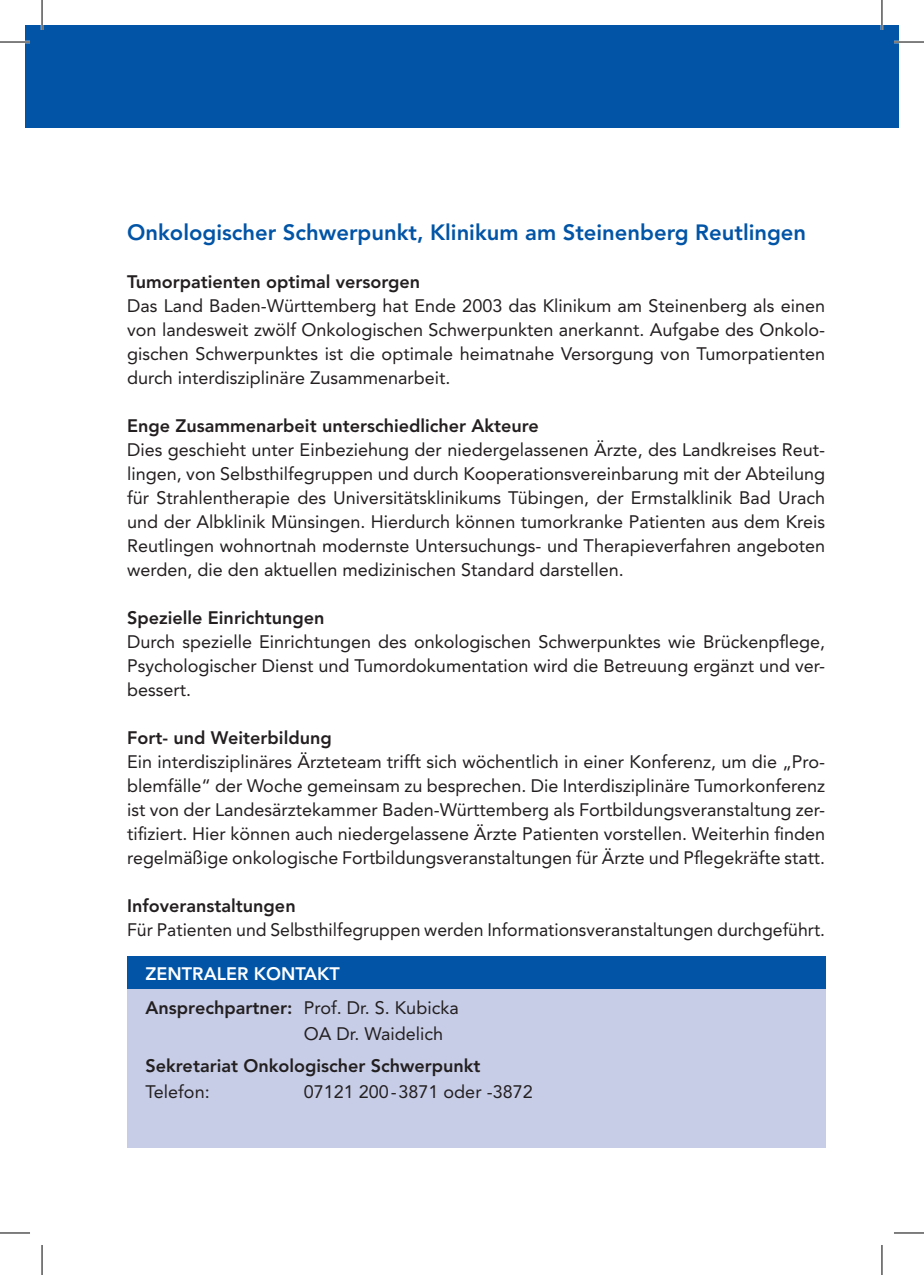
<style>
.page{position:relative;width:924px;height:1275px;background:#fff}
.page>*{position:absolute;margin:0;border:0;box-sizing:border-box;transform-origin:0 0}
.t1{font:800 22px "Avenir LT Std";color:#0154a6}
.t2{font:18px/24px "Avenir LT Std";color:#231f20;text-align:justify}
.t3{font:800 18px "Avenir LT Std";color:#231f20}
.s1{font-weight:800;color:#fff}
.s2{font-weight:800}
</style>
<div class="page">
<div style="left:25px;top:25px;width:873px;height:102px;background:#0154a6"></div>
<div style="left:127px;top:956px;width:697px;height:192px;background:#c7cde7"></div>
<div style="left:127px;top:956px;width:697px;height:33px;background:#0154a6"></div>
<hr style="left:0;top:41px;width:30px;height:2px;background:#fff">
<hr style="left:893px;top:41px;width:30px;height:2px;background:#fff">
<hr style="left:41px;top:0;width:2px;height:30px;background:#fff">
<hr style="left:880px;top:0;width:2px;height:30px;background:#fff">
<hr style="left:0;top:42px;width:30px;height:1px;background:#000">
<hr style="left:893px;top:42px;width:30px;height:1px;background:#000">
<hr style="left:0;top:1232px;width:30px;height:1px;background:#000">
<hr style="left:893px;top:1232px;width:30px;height:1px;background:#000">
<hr style="left:42px;top:0;width:1px;height:30px;background:#000">
<hr style="left:42px;top:1245px;width:1px;height:30px;background:#000">
<hr style="left:881px;top:0;width:1px;height:30px;background:#000">
<hr style="left:881px;top:1245px;width:1px;height:30px;background:#000">
<p class="t1" style="left:127px;top:219px;width:680px">Onkologischer Schwerpunkt, Klinikum am Steinenberg Reutlingen</p>
<p class="t3" style="left:127px;top:271px;width:294px">Tumorpatienten optimal versorgen</p>
<p class="t2" style="left:127px;top:294px;width:699px">Das Land Baden-Württemberg hat Ende 2003 das Klinikum am Steinenberg als einen von landesweit zwölf Onkologischen Schwerpunkten anerkannt. Aufgabe des Onkolo&shy;gischen Schwerpunktes ist die optimale heimatnahe Versorgung von Tumorpatienten durch interdisziplinäre Zusammenarbeit.</p>
<p class="t3" style="left:127px;top:415px;width:413px">Enge Zusammenarbeit unterschiedlicher Akteure</p>
<p class="t2" style="left:127px;top:438px;width:699px">Dies geschieht unter Einbeziehung der niedergelassenen Ärzte, des Landkreises Reut&shy;lingen, von Selbsthilfegruppen und durch Kooperationsvereinbarung mit der Abteilung für Strahlentherapie des Universitätsklinikums Tübingen, der Ermstalklinik Bad Urach und der Albklinik Münsingen. Hierdurch können tumorkranke Patienten aus dem Kreis Reutlingen wohnortnah modernste Untersuchungs- und Therapieverfahren angeboten werden, die den aktuellen medizinischen Standard darstellen.</p>
<p class="t3" style="left:127px;top:607px;width:199px">Spezielle Einrichtungen</p>
<p class="t2" style="left:127px;top:630px;width:699px">Durch spezielle Einrichtungen des onkologischen Schwerpunktes wie Brückenpflege, Psychologischer Dienst und Tumordokumentation wird die Betreuung ergänzt und ver&shy;bessert.</p>
<p class="t3" style="left:127px;top:727px;width:206px">Fort- und Weiterbildung</p>
<p class="t2" style="left:127px;top:750px;width:699px">Ein interdisziplinäres Ärzteteam trifft sich wöchentlich in einer Konferenz, um die „Pro&shy;blemfälle“ der Woche gemeinsam zu besprechen. Die Interdisziplinäre Tumorkonferenz ist von der Landesärztekammer Baden-Württemberg als Fortbildungsveranstaltung zer&shy;tifiziert. Hier können auch niedergelassene Ärzte Patienten vorstellen. Weiterhin finden regelmäßige onkologische Fortbildungsveranstaltungen für Ärzte und Pflegekräfte statt.</p>
<p class="t3" style="left:127px;top:895px;width:170px">Infoveranstaltungen</p>
<p class="t2" style="left:127px;top:918px;width:699px">Für Patienten und Selbsthilfegruppen werden Informationsveranstaltungen durchgeführt.</p>
<p class="t2" style="left:145px;top:957px;width:314px;line-height:34px"><span class="s1">ZENTRALER KONTAKT<br></span><span class="s2">Ansprechpartner:</span> Prof. Dr. S. Kubicka</p>
<p class="t2" style="left:303px;top:1022px;width:141px">OA Dr. Waidelich</p>
<p class="t3" style="left:145px;top:1055px;width:336px">Sekretariat Onkologischer Schwerpunkt</p>
<p class="t2" style="left:145px;top:1080px;width:66px">Telefon:</p>
<p class="t2" style="left:303px;top:1080px;width:230px">07121 200-3871 oder -3872</p>
</div>
